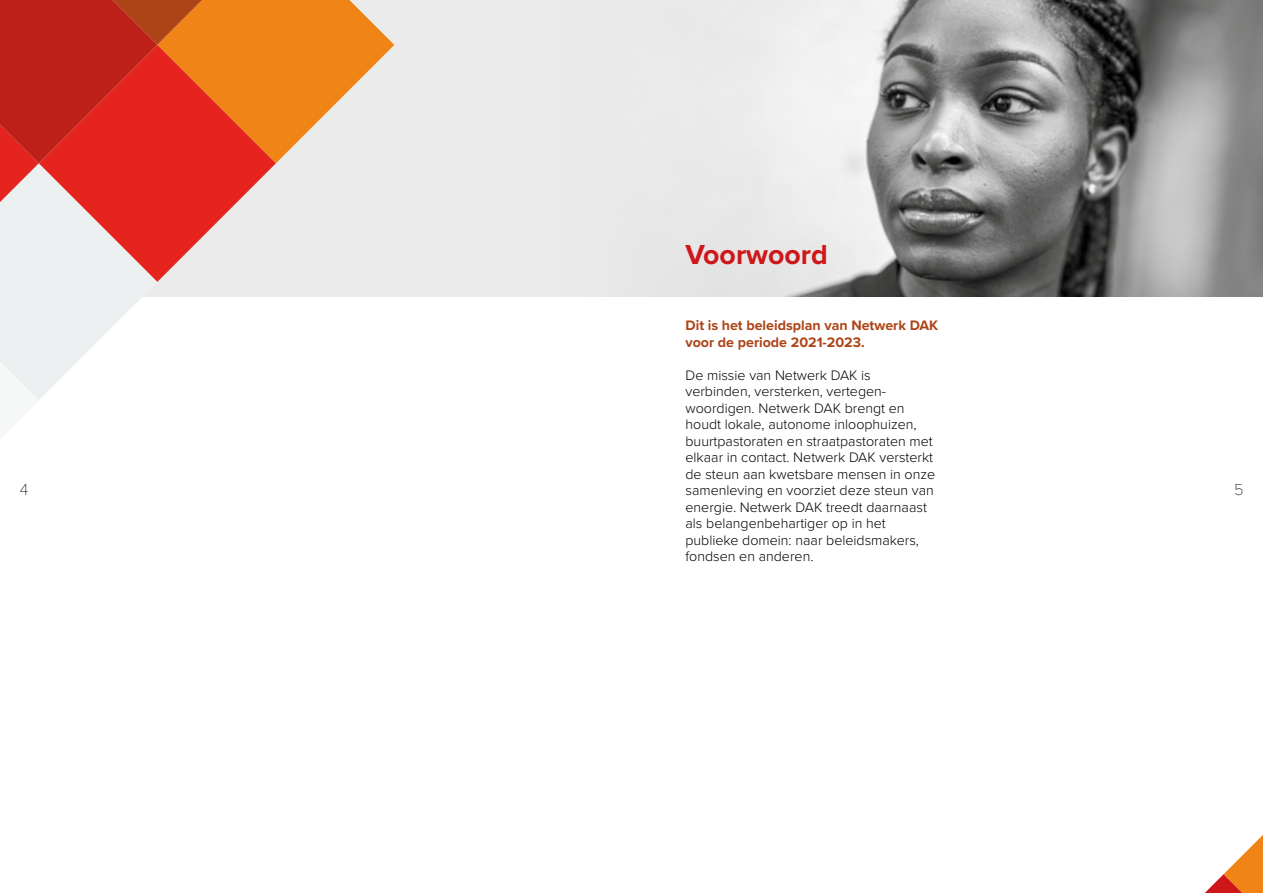
<style>
.page{position:relative;width:1263px;height:893px;background:#fff}
.page>*{position:absolute;margin:0;border:0;box-sizing:border-box;transform-origin:0 0}
.t1{font:700 28.5px "Proxima Nova";color:#cd1719}
.t2{font:100 16.5px "Proxima Nova T";color:#000}
.t3{font:300 14.25px/16.5px "Proxima Nova";color:#000}
.t4{font:700 14.25px/16.5px "Proxima Nova";color:#ad4417}
</style>
<div class="page">
<img style="left:911px;top:0;width:352px;height:296px">
<div style="left:0;top:0;width:911px;height:296px;background:#ebebeb"></div>
<svg style="left:1205px;top:835px;width:58px;height:58px"></svg>
<svg style="left:0;top:0;width:394px;height:400px"></svg>
<svg style="left:39px;top:45px;width:237px;height:237px;fill:#e5241f"></svg>
<h1 class="t1" style="left:685px;top:233px;width:144px">Voorwoord</h1>
<p class="t4" style="left:685px;top:317px;width:254px">Dit is het beleidsplan van Netwerk DAK voor de periode 2021-2023.</p>
<p class="t3" style="left:685px;top:366px;width:251px">De missie van Netwerk DAK is verbinden, versterken, vertegen&shy;woordigen. Netwerk DAK brengt en houdt lokale, autonome inloophuizen, buurtpastoraten en straatpastoraten met elkaar in contact. Netwerk DAK versterkt de steun aan kwetsbare mensen in onze samenleving en voorziet deze steun van energie. Netwerk DAK treedt daarnaast als belangenbehartiger op in het publieke domein: naar beleidsmakers, fondsen en anderen.</p>
<p class="t2" style="left:20px;top:477px;width:10px">4</p>
<p class="t2" style="left:1234px;top:477px;width:11px">5</p>
</div>
